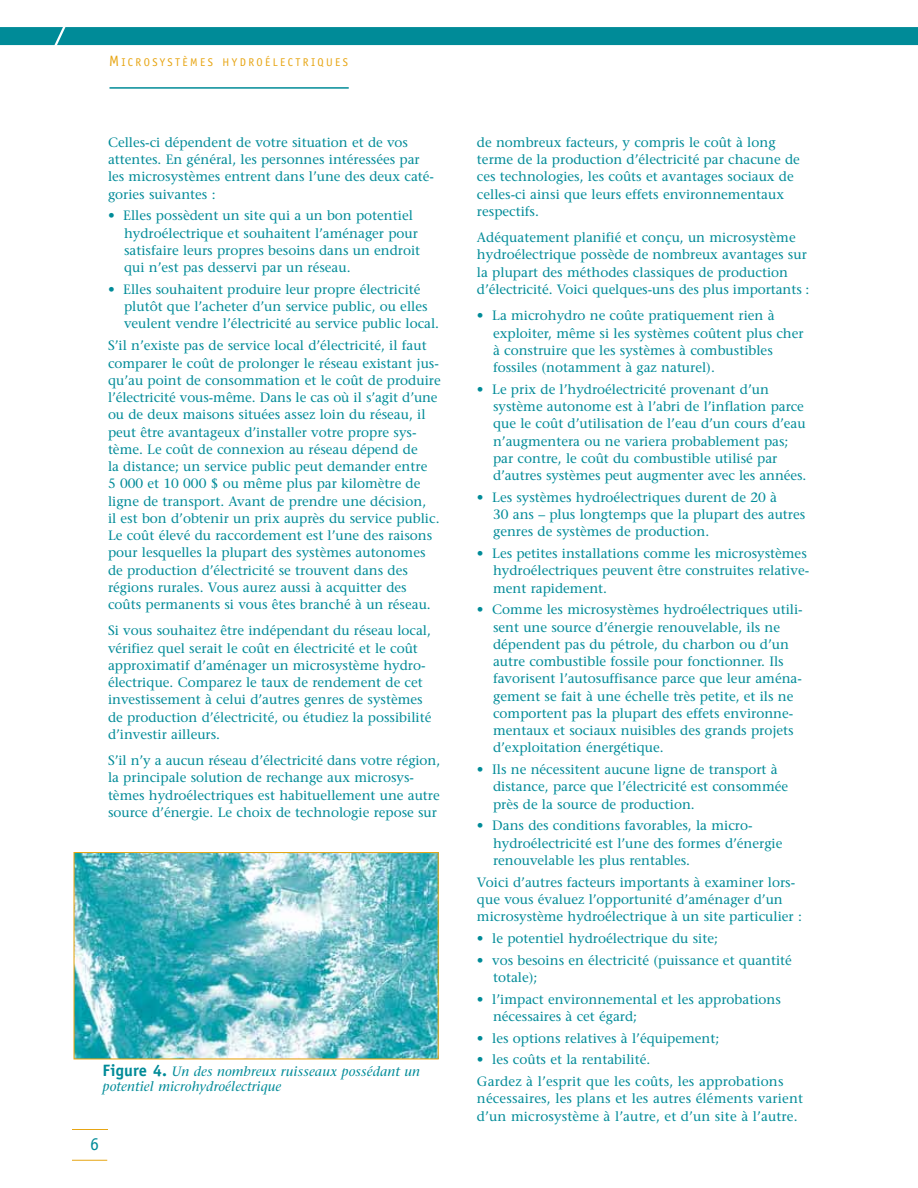
<style>
.page{position:relative;width:918px;height:1188px;background:#fff}
.page>*{position:absolute;margin:0;border:0;box-sizing:border-box;transform-origin:0 0}
.t1{font:18px "Officina Sans";color:#008b98}
.t2{font:13.5px/17.2px "Stone Serif";color:#008b98}
.t3{font:italic 13.5px/15px "Stone Serif";letter-spacing:.01em;color:#008b98}
.t4{font:11.25px "Officina Sans";letter-spacing:.215em;color:#e7a513}
.s1{font-size:15px}
.s2{font-family:"Officina Sans";font-weight:700;font-style:normal;font-size:16.5px}
</style>
<div class="page">
<hr style="left:110px;top:87px;width:239px;height:2px;background:#008b98">
<hr style="left:72px;top:1129px;width:36px;height:1px;background:#e7a513">
<hr style="left:72px;top:1160px;width:35px;height:1px;background:#e7a513">
<div style="left:0;top:27px;width:918px;height:18px;background:#008b98"></div>
<img style="left:75px;top:854px;width:362px;height:203px">
<div style="left:73px;top:852px;width:366px;height:207px;border:1px solid #e7a513"></div>
<p class="t4" style="left:109px;top:58px;width:240px"><span class="s1">M</span>ICROSYSTÈMES HYDROÉLECTRIQUES</p>
<p class="t2" style="left:108px;top:135px;width:328px">Celles-ci dépendent de votre situation et de vos attentes. En général, les personnes intéressées par les microsystèmes entrent dans l’une des deux caté&shy;gories suivantes :</p>
<p class="t2" style="left:124px;top:209px;width:298px;text-indent:-16px">• Elles possèdent un site qui a un bon potentiel hydroélectrique et souhaitent l’aménager pour satisfaire leurs propres besoins dans un endroit qui n’est pas desservi par un réseau.</p>
<p class="t2" style="left:124px;top:282px;width:317px;text-indent:-16px">• Elles souhaitent produire leur propre électricité plutôt que l’acheter d’un service public, ou elles veulent vendre l’électricité au service public local.</p>
<p class="t2" style="left:108px;top:338px;width:334px">S’il n’existe pas de service local d’électricité, il faut comparer le coût de prolonger le réseau existant jus&shy;qu’au point de consommation et le coût de produire l’électricité vous-même. Dans le cas où il s’agit d’une ou de deux maisons situées assez loin du réseau, il peut être avantageux d’installer votre propre sys&shy;tème. Le coût de connexion au réseau dépend de<br>la distance; un service public peut demander entre<br>5 000 et 10 000 $ ou même plus par kilomètre de ligne de transport. Avant de prendre une décision,<br>il est bon d’obtenir un prix auprès du service public.<br>Le coût élevé du raccordement est l’une des raisons pour lesquelles la plupart des systèmes autonomes de production d’électricité se trouvent dans des régions rurales. Vous aurez aussi à acquitter des coûts permanents si vous êtes branché à un réseau.</p>
<p class="t2" style="left:108px;top:623px;width:325px">Si vous souhaitez être indépendant du réseau local, vérifiez quel serait le coût en électricité et le coût approximatif d’aménager un microsystème hydro&shy;électrique. Comparez le taux de rendement de cet investissement à celui d’autres genres de systèmes de production d’électricité, ou étudiez la possibilité d’investir ailleurs.</p>
<p class="t2" style="left:108px;top:753px;width:334px">S’il n’y a aucun réseau d’électricité dans votre région, la principale solution de rechange aux microsys&shy;tèmes hydroélectriques est habituellement une autre source d’énergie. Le choix de technologie repose sur</p>
<p class="t3" style="left:103px;top:1065px;width:319px"><span class="s2">Figure 4.</span> Un des nombreux ruisseaux possédant un potentiel microhydroélectrique</p>
<h1 class="t1" style="left:90px;top:1137px;width:10px">6</h1>
<p class="t2" style="left:477px;top:135px;width:324px">de nombreux facteurs, y compris le coût à long terme de la production d’électricité par chacune de ces technologies, les coûts et avantages sociaux de celles-ci ainsi que leurs effets environnementaux respectifs.</p>
<p class="t2" style="left:477px;top:230px;width:334px">Adéquatement planifié et conçu, un microsystème hydroélectrique possède de nombreux avantages sur la plupart des méthodes classiques de production d’électricité. Voici quelques-uns des plus importants :</p>
<p class="t2" style="left:493px;top:308px;width:312px;text-indent:-16px">• La microhydro ne coûte pratiquement rien à exploiter, même si les systèmes coûtent plus cher à construire que les systèmes à combustibles fossiles (notamment à gaz naturel).</p>
<p class="t2" style="left:493px;top:382px;width:315px;text-indent:-16px">• Le prix de l’hydroélectricité provenant d’un système autonome est à l’abri de l’inflation parce que le coût d’utilisation de l’eau d’un cours d’eau n’augmentera ou ne variera probablement pas; par contre, le coût du combustible utilisé par d’autres systèmes peut augmenter avec les années.</p>
<p class="t2" style="left:493px;top:490px;width:314px;text-indent:-16px">• Les systèmes hydroélectriques durent de 20 à<br>30 ans – plus longtemps que la plupart des autres genres de systèmes de production.</p>
<p class="t2" style="left:493px;top:546px;width:318px;text-indent:-16px">• Les petites installations comme les microsystèmes hydroélectriques peuvent être construites relative&shy;ment rapidement.</p>
<p class="t2" style="left:493px;top:602px;width:311px;text-indent:-16px">• Comme les microsystèmes hydroélectriques utili&shy;sent une source d’énergie renouvelable, ils ne dépendent pas du pétrole, du charbon ou d’un autre combustible fossile pour fonctionner. Ils favorisent l’autosuffisance parce que leur aména&shy;gement se fait à une échelle très petite, et ils ne comportent pas la plupart des effets environne&shy;mentaux et sociaux nuisibles des grands projets d’exploitation énergétique.</p>
<p class="t2" style="left:493px;top:762px;width:297px;text-indent:-16px">• Ils ne nécessitent aucune ligne de transport à distance, parce que l’électricité est consommée près de la source de production.</p>
<p class="t2" style="left:493px;top:818px;width:291px;text-indent:-16px">• Dans des conditions favorables, la micro&shy;hydroélectricité est l’une des formes d’énergie renouvelable les plus rentables.</p>
<p class="t2" style="left:477px;top:875px;width:326px">Voici d’autres facteurs importants à examiner lors&shy;que vous évaluez l’opportunité d’aménager d’un microsystème hydroélectrique à un site particulier :</p>
<p class="t2" style="left:477px;top:931px;width:242px">• le potentiel hydroélectrique du site;</p>
<p class="t2" style="left:493px;top:953px;width:300px;text-indent:-16px">• vos besoins en électricité (puissance et quantité totale);</p>
<p class="t2" style="left:493px;top:992px;width:289px;text-indent:-16px">• l’impact environnemental et les approbations nécessaires à cet égard;</p>
<p class="t2" style="left:477px;top:1031px;width:244px">• les options relatives à l’équipement;</p>
<p class="t2" style="left:477px;top:1050px;width:308px;line-height:21.8px">• les coûts et la rentabilité.<br>Gardez à l’esprit que les coûts, les approbations</p>
<p class="t2" style="left:477px;top:1091px;width:328px">nécessaires, les plans et les autres éléments varient d’un microsystème à l’autre, et d’un site à l’autre.</p>
</div>
